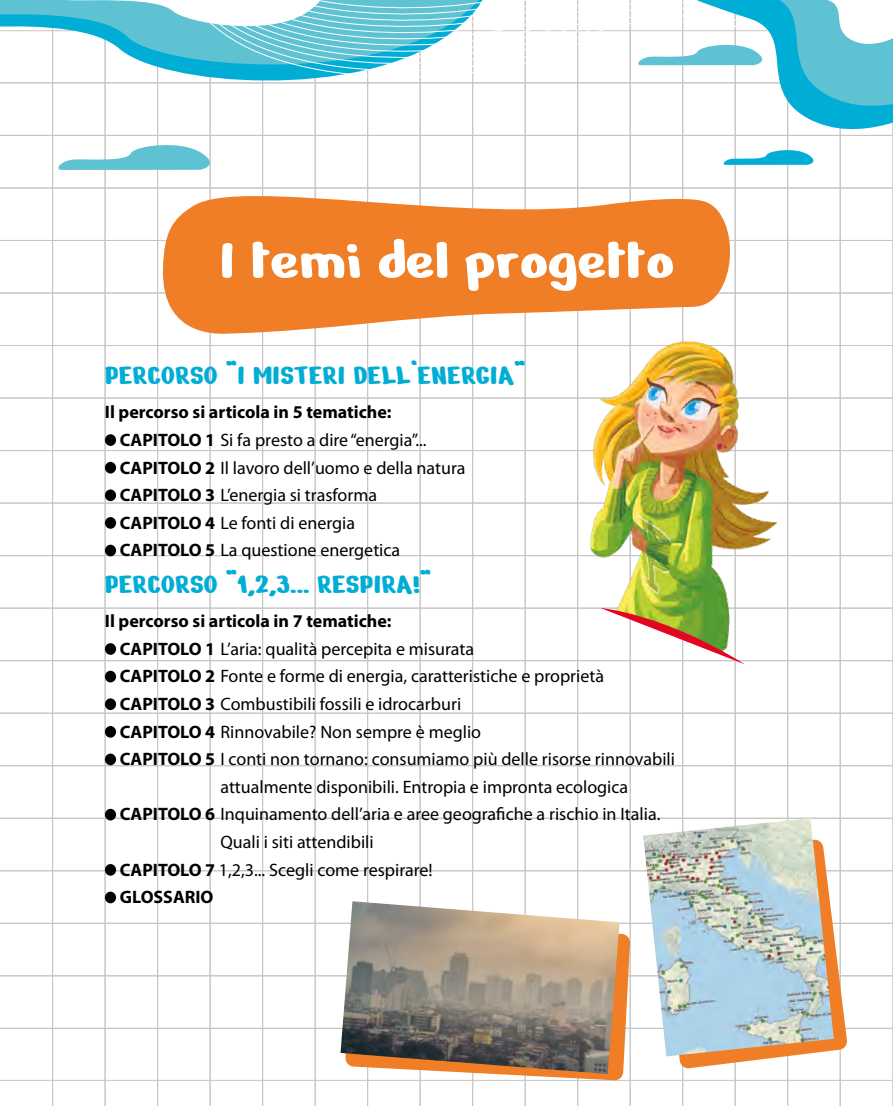
<style>
.page{position:relative;width:893px;height:1106px;background:#fff}
.page>*{position:absolute;margin:0;border:0;box-sizing:border-box;transform-origin:0 0}
.t1{font:60px "Nerko One";color:#fff}
.t2{font:30px "Nerko One";color:#00add5}
.t3{font:18px/27.6px "Myriad Pro";color:#000}
.t4{font:700 18px "Myriad Pro";color:#000}
.s1{font-weight:700}
</style>
<div class="page">
<hr style="left:892px;top:0;width:1px;height:1106px;background:#c6c6c6">
<hr style="left:52px;top:0;width:1px;height:1106px;background:#c6c6c6">
<hr style="left:105px;top:0;width:1px;height:1106px;background:#c6c6c6">
<hr style="left:157px;top:0;width:1px;height:1106px;background:#c6c6c6">
<hr style="left:210px;top:0;width:1px;height:1106px;background:#c6c6c6">
<hr style="left:262px;top:0;width:1px;height:1106px;background:#c6c6c6">
<hr style="left:315px;top:0;width:1px;height:1106px;background:#c6c6c6">
<hr style="left:367px;top:0;width:1px;height:1106px;background:#c6c6c6">
<hr style="left:420px;top:0;width:1px;height:1106px;background:#c6c6c6">
<hr style="left:472px;top:0;width:1px;height:1106px;background:#c6c6c6">
<hr style="left:525px;top:0;width:1px;height:1106px;background:#c6c6c6">
<hr style="left:577px;top:0;width:1px;height:1106px;background:#c6c6c6">
<hr style="left:630px;top:0;width:1px;height:1106px;background:#c6c6c6">
<hr style="left:682px;top:0;width:1px;height:1106px;background:#c6c6c6">
<hr style="left:735px;top:0;width:1px;height:1106px;background:#c6c6c6">
<hr style="left:787px;top:0;width:1px;height:1106px;background:#c6c6c6">
<hr style="left:840px;top:0;width:1px;height:1106px;background:#c6c6c6">
<hr style="left:0;top:1028px;width:893px;height:1px;background:#c6c6c6">
<hr style="left:0;top:1080px;width:893px;height:1px;background:#c6c6c6">
<hr style="left:0;top:975px;width:893px;height:1px;background:#c6c6c6">
<hr style="left:0;top:923px;width:893px;height:1px;background:#c6c6c6">
<hr style="left:0;top:870px;width:893px;height:1px;background:#c6c6c6">
<hr style="left:0;top:818px;width:893px;height:1px;background:#c6c6c6">
<hr style="left:0;top:765px;width:893px;height:1px;background:#c6c6c6">
<hr style="left:0;top:713px;width:893px;height:1px;background:#c6c6c6">
<hr style="left:0;top:660px;width:893px;height:1px;background:#c6c6c6">
<hr style="left:0;top:608px;width:893px;height:1px;background:#c6c6c6">
<hr style="left:0;top:555px;width:893px;height:1px;background:#c6c6c6">
<hr style="left:0;top:503px;width:893px;height:1px;background:#c6c6c6">
<hr style="left:0;top:450px;width:893px;height:1px;background:#c6c6c6">
<hr style="left:0;top:398px;width:893px;height:1px;background:#c6c6c6">
<hr style="left:0;top:345px;width:893px;height:1px;background:#c6c6c6">
<hr style="left:0;top:293px;width:893px;height:1px;background:#c6c6c6">
<hr style="left:0;top:240px;width:893px;height:1px;background:#c6c6c6">
<hr style="left:0;top:188px;width:893px;height:1px;background:#c6c6c6">
<hr style="left:0;top:135px;width:893px;height:1px;background:#c6c6c6">
<svg style="left:0;top:0;width:42px;height:84px"></svg>
<svg style="left:161px;top:177px;width:581px;height:164px;fill:#ef7e26"></svg>
<img style="left:502px;top:281px;width:300px;height:397px">
<svg style="left:600px;top:608px;width:145px;height:56px"></svg>
<svg style="left:42px;top:0;width:851px;height:170px"></svg>
<svg style="left:666px;top:839px;width:181px;height:229px"></svg>
<svg style="left:368px;top:920px;width:262px;height:160px"></svg>
<img style="left:643px;top:818px;width:191px;height:238px">
<img style="left:340px;top:901px;width:280px;height:173px">
<div style="left:105px;top:434px;width:11px;height:12px;background:#000;border-radius:50%"></div>
<div style="left:105px;top:462px;width:11px;height:11px;background:#000;border-radius:50%"></div>
<div style="left:105px;top:489px;width:11px;height:12px;background:#000;border-radius:50%"></div>
<div style="left:105px;top:517px;width:11px;height:12px;background:#000;border-radius:50%"></div>
<div style="left:105px;top:544px;width:11px;height:12px;background:#000;border-radius:50%"></div>
<div style="left:105px;top:643px;width:11px;height:12px;background:#000;border-radius:50%"></div>
<div style="left:105px;top:670px;width:11px;height:12px;background:#000;border-radius:50%"></div>
<div style="left:105px;top:698px;width:11px;height:12px;background:#000;border-radius:50%"></div>
<div style="left:105px;top:726px;width:11px;height:11px;background:#000;border-radius:50%"></div>
<div style="left:105px;top:753px;width:11px;height:12px;background:#000;border-radius:50%"></div>
<div style="left:105px;top:808px;width:11px;height:12px;background:#000;border-radius:50%"></div>
<div style="left:105px;top:864px;width:11px;height:11px;background:#000;border-radius:50%"></div>
<div style="left:105px;top:891px;width:11px;height:12px;background:#000;border-radius:50%"></div>
<h1 class="t1" style="left:219px;top:222px;width:456px">I temi del progetto</h1>
<h2 class="t2" style="left:105px;top:356px;width:422px">PERCORSO “I MISTERI DELL’ENERGIA“</h2>
<p class="t3" style="left:120px;top:399px;width:347px;text-indent:-15px"><span class="s1">Il percorso si articola in 5 tematiche:<br>CAPITOLO 1</span> Si fa presto a dire “energia”...<br><span class="s1">CAPITOLO 2</span> Il lavoro dell’uomo e della natura <span class="s1">CAPITOLO 3</span> L’energia si trasforma<br><span class="s1">CAPITOLO 4</span> Le fonti di energia<br><span class="s1">CAPITOLO 5</span> La questione energetica</p>
<h2 class="t2" style="left:105px;top:565px;width:328px">PERCORSO “1,2,3... RESPIRA!“</h2>
<p class="t4" style="left:105px;top:611px;width:288px">Il percorso si articola in 7 tematiche:</p>
<p class="t3" style="left:120px;top:635px;width:356px"><span class="s1">CAPITOLO 1</span> L’aria: qualità percepita e misurata</p>
<p class="t3" style="left:120px;top:663px;width:486px"><span class="s1">CAPITOLO 2</span> Fonte e forme di energia, caratteristiche e proprietà</p>
<p class="t3" style="left:120px;top:690px;width:343px"><span class="s1">CAPITOLO 3</span> Combustibili fossili e idrocarburi</p>
<p class="t3" style="left:120px;top:718px;width:363px"><span class="s1">CAPITOLO 4</span> Rinnovabile? Non sempre è meglio</p>
<p class="t3" style="left:120px;top:745px;width:557px"><span class="s1">CAPITOLO 5</span> I conti non tornano: consumiamo più delle risorse rinnovabili</p>
<p class="t3" style="left:220px;top:773px;width:409px">attualmente disponibili. Entropia e impronta ecologica</p>
<p class="t3" style="left:120px;top:801px;width:542px"><span class="s1">CAPITOLO 6</span> Inquinamento dell’aria e aree geografiche a rischio in Italia.</p>
<p class="t3" style="left:220px;top:828px;width:155px">Quali i siti attendibili</p>
<p class="t3" style="left:120px;top:856px;width:314px"><span class="s1">CAPITOLO 7</span> 1,2,3... Scegli come respirare!</p>
<p class="t4" style="left:120px;top:887px;width:95px">GLOSSARIO</p>
</div>
